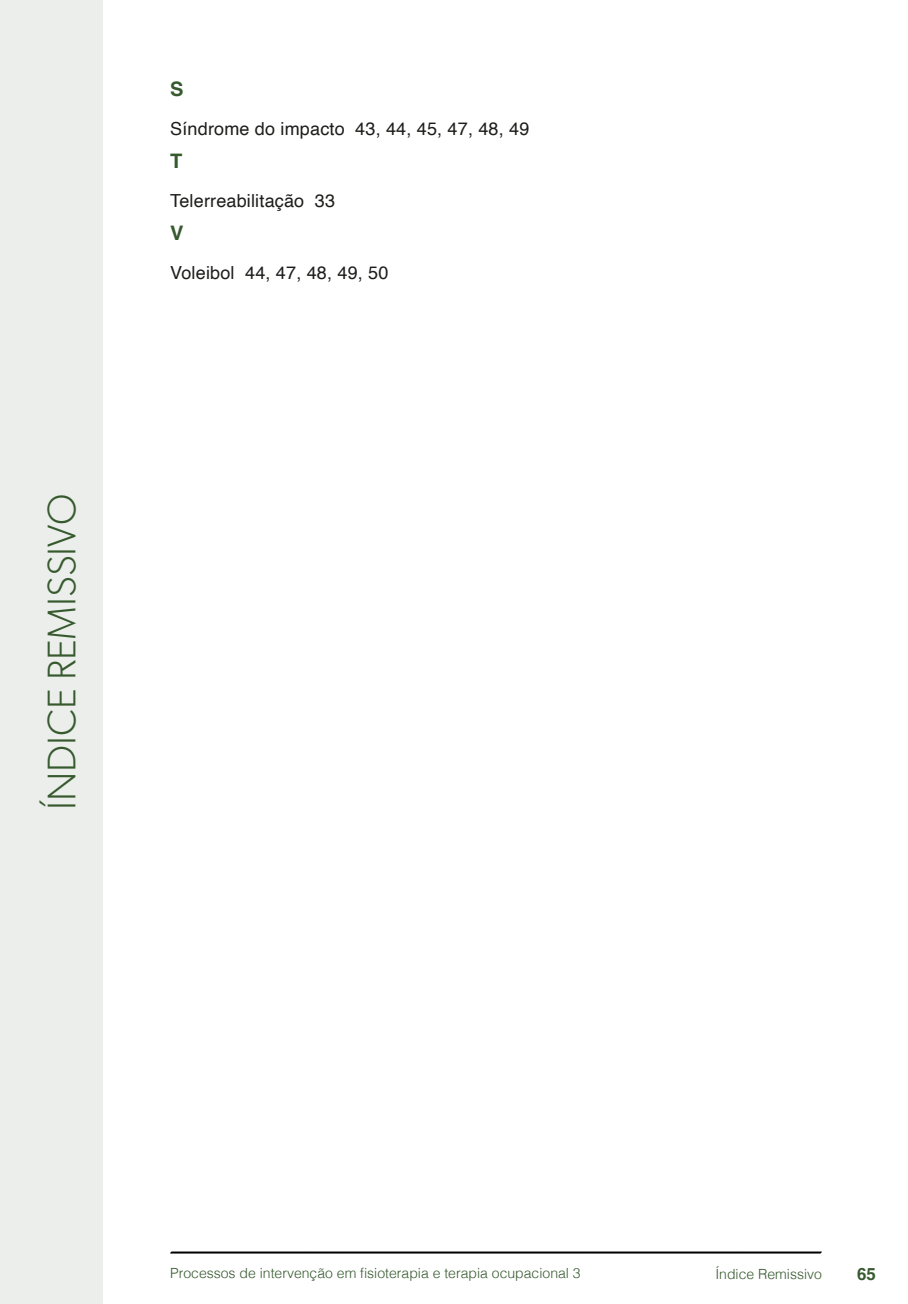
<style>
.page{position:relative;width:908px;height:1304px;background:#fff}
.page>*{position:absolute;margin:0;border:0;box-sizing:border-box;transform-origin:0 0}
.t1{font:300 40px "Gibson";color:#36592e}
.t2{font:700 20px "Helvetica";color:#36592e}
.t3{font:18px "Helvetica";letter-spacing:.01em;color:#1d1d1b}
.t4{font:700 16.8px "Helvetica";color:#36592e}
.t5{font:300 14px "Helvetica";color:#36592e}
</style>
<div class="page">
<svg style="left:170px;top:1251px;width:651px;height:3px;background:#515151"></svg>
<div style="left:0;top:0;width:103px;height:1304px;background:#ebeeea"></div>
<h1 class="t1" style="left:37px;top:810px;width:317px;rotate:-90deg">ÍNDICE REMISSIVO</h1>
<p class="t2" style="left:170px;top:77px;width:15px">S</p>
<p class="t3" style="left:170px;top:115px;width:360px">Síndrome do impacto 43, 44, 45, 47, 48, 49</p>
<p class="t2" style="left:170px;top:149px;width:14px">T</p>
<p class="t3" style="left:170px;top:187px;width:166px">Telerreabilitação 33</p>
<p class="t2" style="left:170px;top:221px;width:15px">V</p>
<p class="t3" style="left:170px;top:259px;width:220px">Voleibol 44, 47, 48, 49, 50</p>
<p class="t5" style="left:170px;top:1261px;width:412px">Processos de intervenção em fisioterapia e terapia ocupacional 3</p>
<p class="t5" style="left:715px;top:1262px;width:108px">Índice Remissivo</p>
<p class="t4" style="left:856px;top:1264px;width:20px">65</p>
</div>
